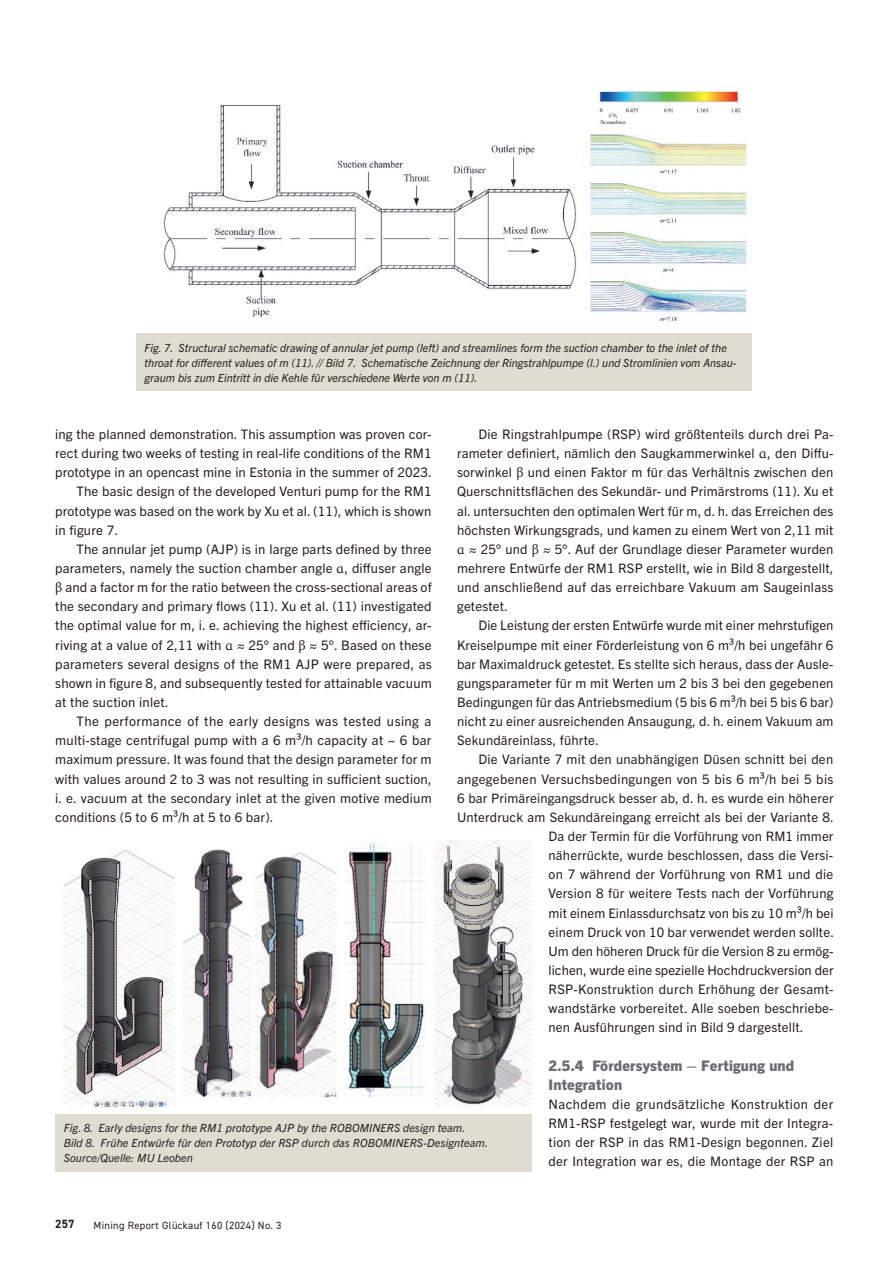
<style>
.page{position:relative;width:893px;height:1263px;background:#fff}
.page>*{position:absolute;margin:0;border:0;box-sizing:border-box;transform-origin:0 0}
.t1{font:800 14.7px/19.2px "Trade Gothic Next LT Pro";letter-spacing:.01em;color:#6c6d70}
.t2{font:13.2px/19.2px "Trade Gothic Next LT Pro";letter-spacing:.01em;color:#231f20;text-align:justify}
.t3{font:13.2px "Trade Gothic Next LT Pro";letter-spacing:.03em;color:#231f20}
.t4{font:700 12px "DIN2014";color:#231f20}
.t5{font:italic 11.25px/15px "Trade Gothic Next LT Pro";color:#231f20}
.t6{font:10.5px "DIN2014";letter-spacing:.03em;color:#231f20}
.s1{font-family:"Charter"}
</style>
<div class="page">
<img style="left:63px;top:840px;width:468px;height:268px">
<div style="left:55px;top:1114px;width:476px;height:57px;background:#deddd1"></div>
<img style="left:163px;top:91px;width:584px;height:230px">
<div style="left:136px;top:334px;width:616px;height:57px;background:#deddd1"></div>
<p class="t5" style="left:145px;top:339px;width:593px">Fig. 7. Structural schematic drawing of annular jet pump (left) and streamlines form the suction chamber to the inlet of the throat for different values of m (11). // Bild 7. Schematische Zeichnung der Ringstrahlpumpe (l.) und Stromlinien vom Ansau&shy;graum bis zum Eintritt in die Kehle für verschiedene Werte von m (11).</p>
<p class="t2" style="left:457px;top:424px;width:378px;text-indent:21px">Die Ringstrahlpumpe (RSP) wird größtenteils durch drei Pa&shy;rameter definiert, nämlich den Saugkammerwinkel <span class="s1">α</span>, den Diffu&shy;sorwinkel <span class="s1">β</span> und einen Faktor m für das Verhältnis zwischen den Querschnittsflächen des Sekundär- und Primärstroms (11). Xu et al. untersuchten den optimalen Wert für m, d. h. das Erreichen des höchsten Wirkungsgrads, und kamen zu einem Wert von 2,11 mit <span class="s1">α</span> ≈ 25° und <span class="s1">β</span> ≈ 5°. Auf der Grundlage dieser Parameter wurden mehrere Entwürfe der RM1 RSP erstellt, wie in Bild 8 dargestellt, und anschließend auf das erreichbare Vakuum am Saugeinlass getestet.</p>
<p class="t2" style="left:457px;top:615px;width:378px;text-indent:21px">Die Leistung der ersten Entwürfe wurde mit einer mehrstufigen Kreiselpumpe mit einer Förderleistung von 6 m³/h bei ungefähr 6 bar Maximaldruck getestet. Es stellte sich heraus, dass der Ausle&shy;gungsparameter für m mit Werten um 2 bis 3 bei den gegebenen Bedingungen für das Antriebsmedium (5 bis 6 m³/h bei 5 bis 6 bar) nicht zu einer ausreichenden Ansaugung, d. h. einem Vakuum am Sekundäreinlass, führte.</p>
<p class="t2" style="left:478px;top:749px;width:356px">Die Variante 7 mit den unabhängigen Düsen schnitt bei den</p>
<p class="t2" style="left:457px;top:768px;width:378px">angegebenen Versuchsbedingungen von 5 bis 6 m³/h bei 5 bis</p>
<p class="t2" style="left:457px;top:787px;width:378px">6 bar Primäreingangsdruck besser ab, d. h. es wurde ein höherer</p>
<p class="t2" style="left:457px;top:806px;width:378px">Unterdruck am Sekundäreingang erreicht als bei der Variante 8.</p>
<p class="t2" style="left:548px;top:826px;width:286px">Da der Termin für die Vorführung von RM1 immer</p>
<p class="t2" style="left:548px;top:845px;width:286px">näherrückte, wurde beschlossen, dass die Versi-</p>
<p class="t2" style="left:548px;top:864px;width:286px">on 7 während der Vorführung von RM1 und die</p>
<p class="t2" style="left:548px;top:883px;width:287px">Version 8 für weitere Tests nach der Vorführung</p>
<p class="t2" style="left:548px;top:902px;width:287px">mit einem Einlassdurchsatz von bis zu 10 m³/h bei</p>
<p class="t2" style="left:548px;top:921px;width:287px">einem Druck von 10 bar verwendet werden sollte.</p>
<p class="t2" style="left:548px;top:940px;width:287px">Um den höheren Druck für die Version 8 zu ermög-</p>
<p class="t2" style="left:548px;top:960px;width:287px">lichen, wurde eine spezielle Hochdruckversion der</p>
<p class="t2" style="left:548px;top:979px;width:287px">RSP-Konstruktion durch Erhöhung der Gesamt-</p>
<p class="t2" style="left:548px;top:998px;width:287px">wandstärke vorbereitet. Alle soeben beschriebe-</p>
<p class="t2" style="left:548px;top:1017px;width:256px">nen Ausführungen sind in Bild 9 dargestellt.</p>
<p class="t1" style="left:549px;top:1054px;width:247px">2.5.4 Fördersystem – Fertigung und<br>Integration</p>
<p class="t2" style="left:549px;top:1093px;width:286px">Nachdem die grundsätzliche Konstruktion der RM1-RSP festgelegt war, wurde mit der Integra&shy;tion der RSP in das RM1-Design begonnen. Ziel der Integration war es, die Montage der RSP an</p>
<p class="t2" style="left:55px;top:424px;width:378px">ing the planned demonstration. This assumption was proven cor-</p>
<p class="t2" style="left:55px;top:443px;width:378px">rect during two weeks of testing in real-life conditions of the RM1</p>
<p class="t2" style="left:55px;top:462px;width:378px">prototype in an opencast mine in Estonia in the summer of 2023.</p>
<p class="t2" style="left:77px;top:481px;width:357px">The basic design of the developed Venturi pump for the RM1</p>
<p class="t2" style="left:55px;top:500px;width:378px">prototype was based on the work by Xu et al. (11), which is shown</p>
<p class="t2" style="left:55px;top:519px;width:64px">in figure 7.</p>
<p class="t2" style="left:77px;top:539px;width:357px">The annular jet pump (AJP) is in large parts defined by three</p>
<p class="t2" style="left:55px;top:558px;width:378px">parameters, namely the suction chamber angle <span class="s1">α</span>, diffuser angle</p>
<p class="t2" style="left:55px;top:577px;width:378px"><span class="s1">β</span> and a factor m for the ratio between the cross-sectional areas of</p>
<p class="t2" style="left:55px;top:596px;width:378px">the secondary and primary flows (11). Xu et al. (11) investigated</p>
<p class="t2" style="left:55px;top:615px;width:378px">the optimal value for m, i. e. achieving the highest efficiency, ar-</p>
<p class="t2" style="left:55px;top:634px;width:378px">riving at a value of 2,11 with <span class="s1">α</span> ≈ 25° and <span class="s1">β</span> ≈ 5°. Based on these</p>
<p class="t2" style="left:55px;top:653px;width:378px">parameters several designs of the RM1 AJP were prepared, as</p>
<p class="t2" style="left:55px;top:672px;width:378px">shown in figure 8, and subsequently tested for attainable vacuum</p>
<p class="t2" style="left:55px;top:692px;width:115px">at the suction inlet.</p>
<p class="t3" style="left:77px;top:712px;width:356px">The performance of the early designs was tested using a</p>
<p class="t2" style="left:55px;top:730px;width:378px">multi-stage centrifugal pump with a 6 m³/h capacity at ~ 6 bar</p>
<p class="t2" style="left:55px;top:749px;width:378px">maximum pressure. It was found that the design parameter for m</p>
<p class="t2" style="left:55px;top:768px;width:378px">with values around 2 to 3 was not resulting in sufficient suction,</p>
<p class="t2" style="left:55px;top:787px;width:378px">i. e. vacuum at the secondary inlet at the given motive medium</p>
<p class="t2" style="left:55px;top:806px;width:220px">conditions (5 to 6 m³/h at 5 to 6 bar).</p>
<p class="t5" style="left:64px;top:1120px;width:426px">Fig. 8. Early designs for the RM1 prototype AJP by the ROBOMINERS design team.<br>Bild 8. Frühe Entwürfe für den Prototyp der RSP durch das ROBOMINERS-Designteam.<br>Source/Quelle: MU Leoben</p>
<p class="t4" style="left:55px;top:1216px;width:21px">257</p>
<p class="t6" style="left:94px;top:1218px;width:189px">Mining Report Glückauf 160 (2024) No. 3</p>
</div>
